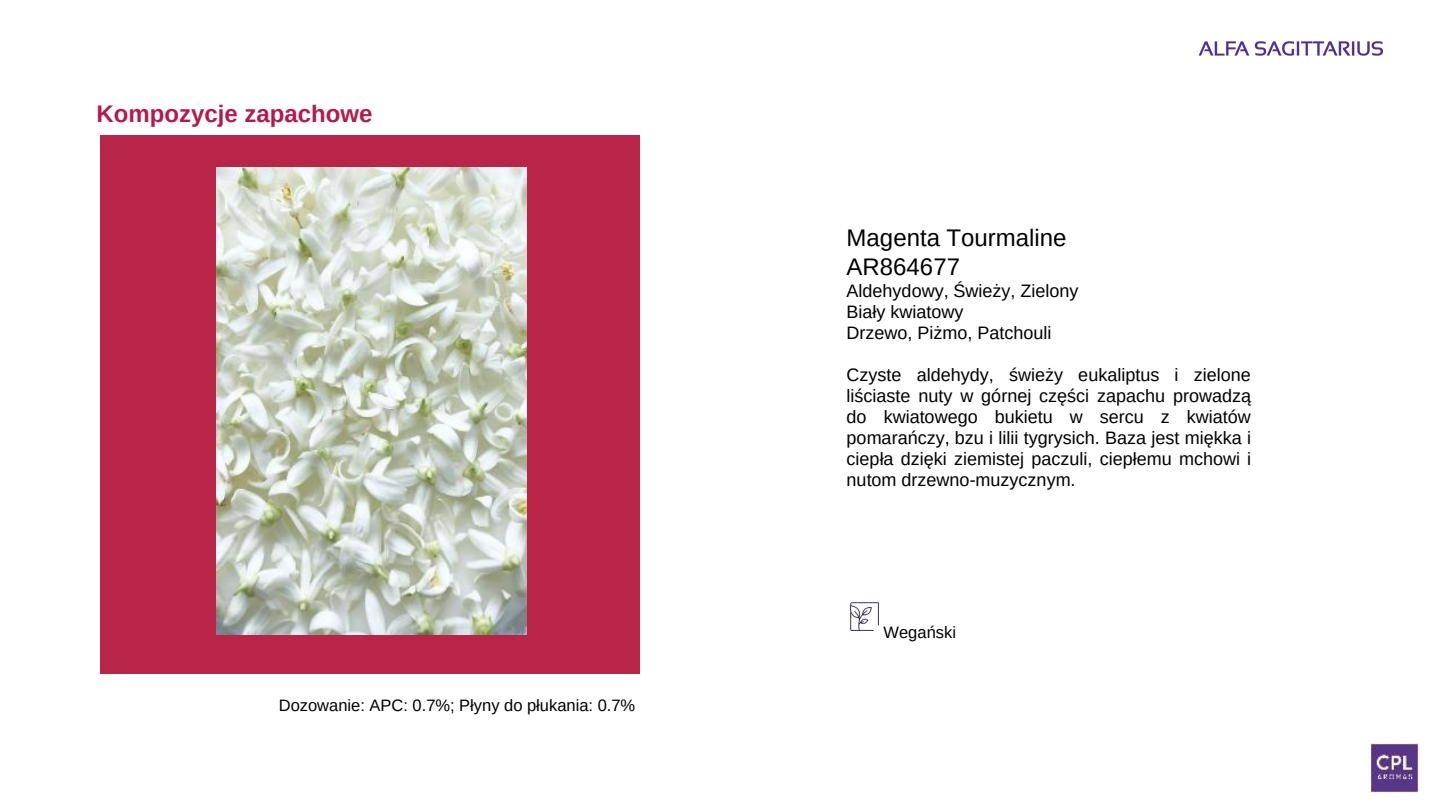
<style>
.page{position:relative;width:1440px;height:810px;background:#fff}
.page>*{position:absolute;margin:0;border:0;box-sizing:border-box;transform-origin:0 0}
.t1{font:24px/28.5px "Arimo";color:#000}
.t2{font:700 24px "Arimo";color:#b41a4c}
.t3{font:18px/21px "Arimo";color:#000}
.t4{font:16.5px "Arimo";color:#000}
</style>
<div class="page">
<div style="left:101px;top:136px;width:539px;height:538px;background:#b92549"></div>
<img style="left:216px;top:168px;width:311px;height:467px">
<img style="left:1370px;top:744px;width:49px;height:48px">
<img style="left:850px;top:602px;width:29px;height:29px">
<img style="left:1199px;top:41px;width:183px;height:15px">
<h1 class="t2" style="left:97px;top:100px;width:277px">Kompozycje zapachowe</h1>
<p class="t4" style="left:279px;top:696px;width:358px">Dozowanie: APC: 0.7%; Płyny do płukania: 0.7%</p>
<h1 class="t1" style="left:847px;top:224px;width:222px">Magenta Tourmaline<br>AR864677</h1>
<p class="t3" style="left:847px;top:280px;width:233px">Aldehydowy, Świeży, Zielony<br>Biały kwiatowy<br>Drzewo, Piżmo, Patchouli</p>
<p class="t3" style="left:847px;top:364px;width:406px;text-align:justify">Czyste aldehydy, świeży eukaliptus i zielone liściaste nuty w górnej części zapachu prowadzą do kwiatowego bukietu w sercu z kwiatów pomarańczy, bzu i lilii tygrysich. Baza jest miękka i ciepła dzięki ziemistej paczuli, ciepłemu mchowi i nutom drzewno-muzycznym.</p>
<p class="t4" style="left:884px;top:623px;width:74px">Wegański</p>
</div>
